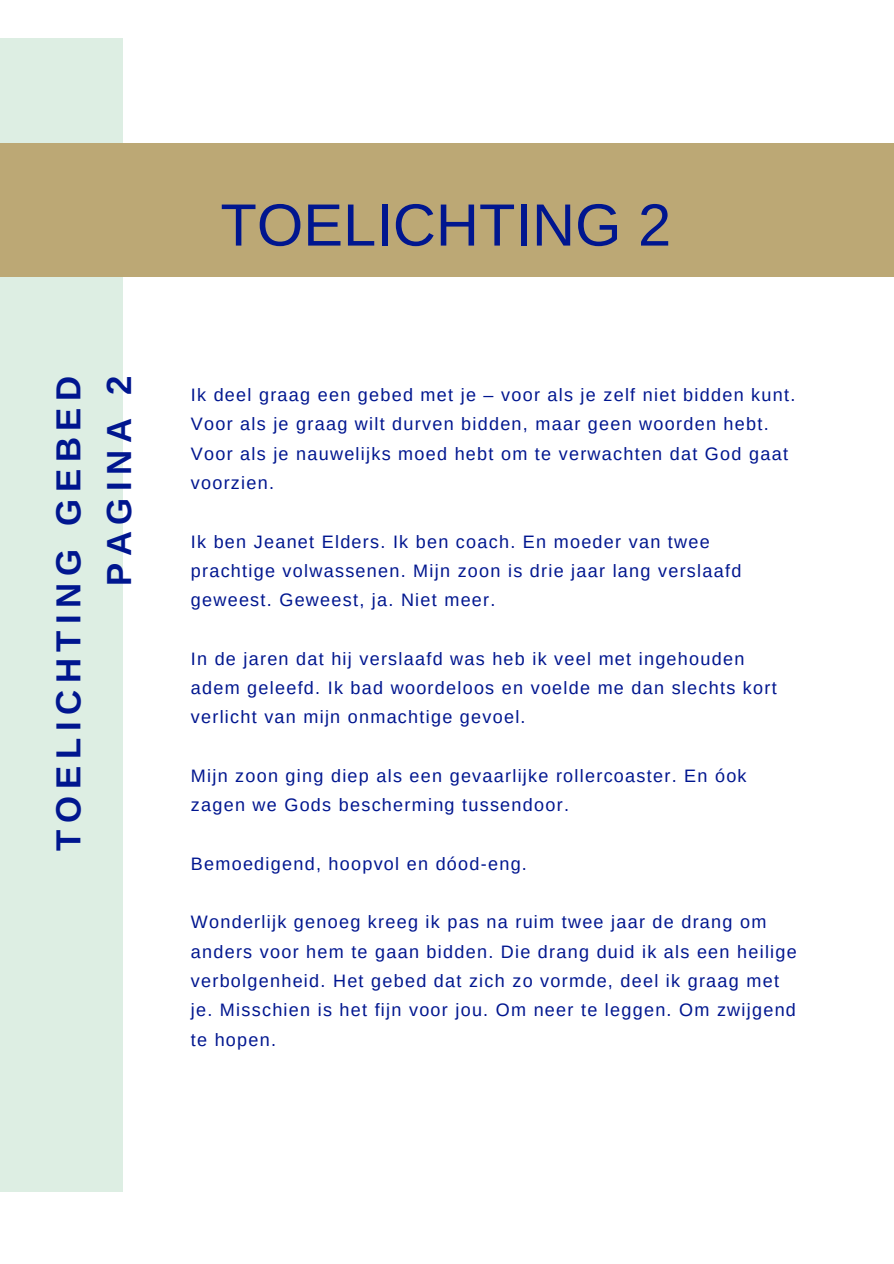
<style>
.page{position:relative;width:894px;height:1264px;background:#fff}
.page>*{position:absolute;margin:0;border:0;box-sizing:border-box;transform-origin:0 0}
.t1{font:59.55px "Arimo";color:#00168f}
.t2{font:700 34.8px/50.7px "Arimo";letter-spacing:.19em;color:#00168f;text-align:right}
.t3{font:18px/29.2px "Arimo";letter-spacing:.07em;color:#00168f}
</style>
<div class="page">
<div style="left:0;top:38px;width:123px;height:1153px;background:#ddeee3"></div>
<div style="left:0;top:144px;width:893px;height:133px;background:#bca875"></div>
<p class="t2" style="left:43px;top:850px;width:476px;rotate:-90deg">TOELICHTING GEBED<br>PAGINA 2</p>
<p class="t1" style="left:220px;top:192px;width:452px">TOELICHTING 2</p>
<p class="t3" style="left:191px;top:380px;width:605px">Ik deel graag een gebed met je – voor als je zelf niet bidden kunt.<br>Voor als je graag wilt durven bidden, maar geen woorden hebt.<br>Voor als je nauwelijks moed hebt om te verwachten dat God gaat voorzien.</p>
<p class="t3" style="left:191px;top:526px;width:552px">Ik ben Jeanet Elders. Ik ben coach. En moeder van twee prachtige volwassenen. Mijn zoon is drie jaar lang verslaafd geweest. Geweest, ja. Niet meer.</p>
<p class="t3" style="left:191px;top:644px;width:587px">In de jaren dat hij verslaafd was heb ik veel met ingehouden adem geleefd. Ik bad woordeloos en voelde me dan slechts kort verlicht van mijn onmachtige gevoel.</p>
<p class="t3" style="left:191px;top:761px;width:557px">Mijn zoon ging diep als een gevaarlijke rollercoaster. En óok zagen we Gods bescherming tussendoor.</p>
<p class="t3" style="left:191px;top:848px;width:337px">Bemoedigend, hoopvol en dóod-eng.</p>
<p class="t3" style="left:191px;top:907px;width:607px">Wonderlijk genoeg kreeg ik pas na ruim twee jaar de drang om anders voor hem te gaan bidden. Die drang duid ik als een heilige verbolgenheid. Het gebed dat zich zo vormde, deel ik graag met je. Misschien is het fijn voor jou. Om neer te leggen. Om zwijgend te hopen.</p>
</div>
